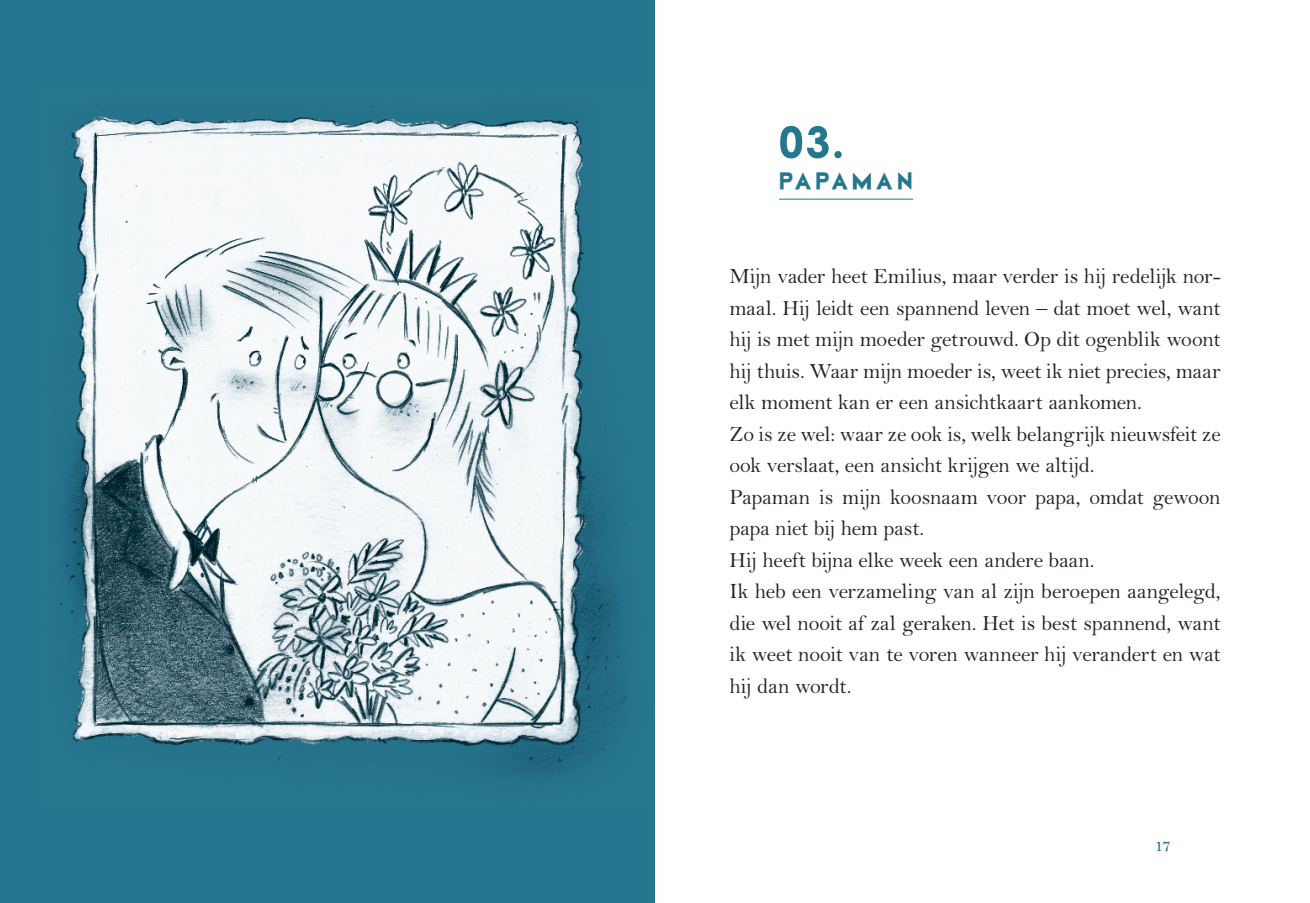
<style>
.page{position:relative;width:1310px;height:903px;background:#fff}
.page>*{position:absolute;margin:0;border:0;box-sizing:border-box;transform-origin:0 0}
.t1{font:52.5px "Lionel Classic";color:#25768f}
.t2{font:28px "Lionel Classic";letter-spacing:.105em;color:#25768f}
.t3{font:21.88px/31.5px "Bell MT Std";letter-spacing:-.015em;color:#28231d}
.t4{font:600 17.5px "Bell MT Std";color:#25768f}
</style>
<div class="page">
<div style="left:0;top:0;width:655px;height:903px;background:#25768f"></div>
<img style="left:56px;top:104px;width:572px;height:674px">
<hr style="left:779px;top:199px;width:134px;height:1px;background:#25768f">
<h1 class="t1" style="left:779px;top:114px;width:68px">03.</h1>
<p class="t2" style="left:779px;top:166px;width:136px">PAPAMAN</p>
<p class="t3" style="left:729px;top:261px;width:493px">Mijn vader heet Emilius, maar verder is hij redelijk nor&shy;maal. Hij leidt een spannend leven – dat moet wel, want hij is met mijn moeder getrouwd. Op dit ogenblik woont hij thuis. Waar mijn moeder is, weet ik niet precies, maar elk moment kan er een ansichtkaart aankomen.<br>Zo is ze wel: waar ze ook is, welk belangrijk nieuwsfeit ze ook verslaat, een ansicht krijgen we altijd.<br>Papaman is mijn koosnaam voor papa, omdat gewoon papa niet bij hem past.<br>Hij heeft bijna elke week een andere baan.<br>Ik heb een verzameling van al zijn beroepen aangelegd, die wel nooit af zal geraken. Het is best spannend, want ik weet nooit van te voren wanneer hij verandert en wat hij dan wordt.</p>
<p class="t4" style="left:1154px;top:836px;width:18px">17</p>
</div>
